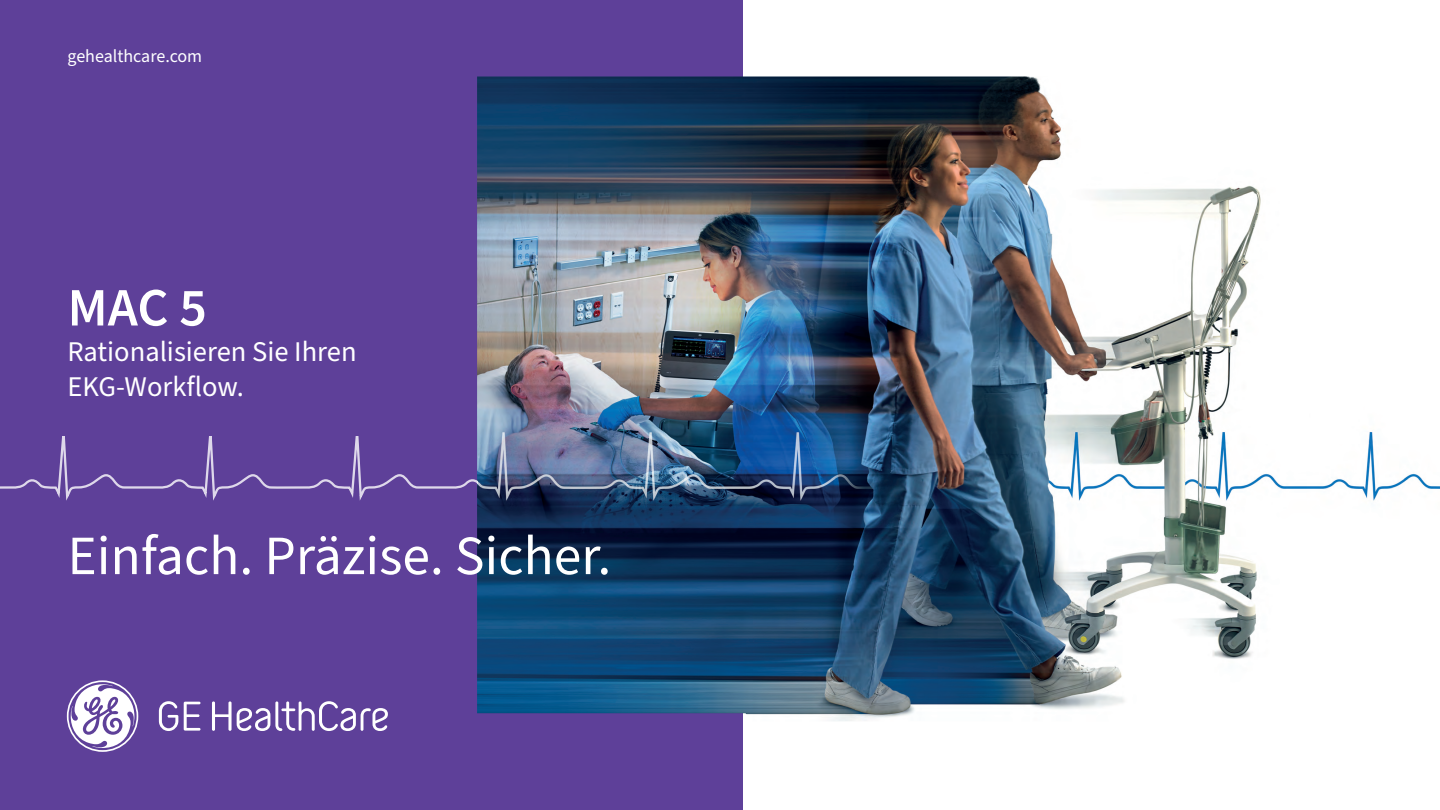
<style>
.page{position:relative;width:1440px;height:810px;background:#fff}
.page>*{position:absolute;margin:0;border:0;box-sizing:border-box;transform-origin:0 0}
.t1{font:55.5px "Source Sans Pro";color:#fff}
.t2{font:600 54px "Source Sans Pro";color:#fff}
.t3{font:28.5px/35.2px "Source Sans Pro";color:#fff}
.t4{font:18px "Source Sans Pro";color:#fff}
</style>
<div class="page">
<div style="left:0;top:0;width:742px;height:810px;background:#5e4099"></div>
<img style="left:477px;top:76px;width:963px;height:646px">
<svg style="left:0;top:437px;width:477px;height:64px"></svg>
<svg style="left:67px;top:680px;width:321px;height:72px"></svg>
<p class="t4" style="left:68px;top:44px;width:136px">gehealthcare.com</p>
<h2 class="t2" style="left:68px;top:272px;width:141px">MAC 5</h2>
<p class="t3" style="left:68px;top:335px;width:291px">Rationalisieren Sie Ihren<br>EKG-Workflow.</p>
<h1 class="t1" style="left:68px;top:519px;width:545px">Einfach. Präzise. Sicher.</h1>
</div>
